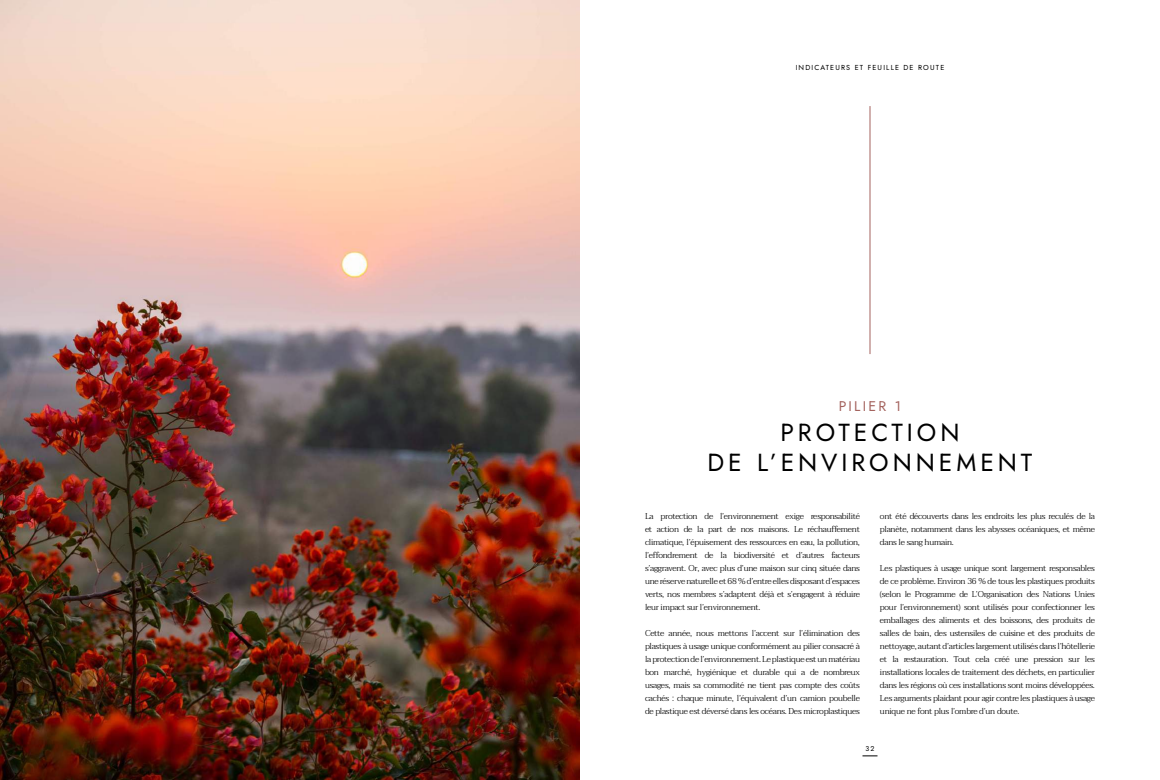
<style>
.page{position:relative;width:1160px;height:780px;background:#fff}
.page>*{position:absolute;margin:0;border:0;box-sizing:border-box;transform-origin:0 0}
.t1{font:24.7px/30px "Jost";letter-spacing:.16em;color:#000;text-align:center}
.t2{font:14px "Jost";letter-spacing:.16em;color:#a4635e}
.t3{font:300 8.5px/13px "Taviraj";letter-spacing:-.03em;color:#000;text-align:justify}
.t4{font:7.2px "Jost";letter-spacing:.16em;color:#000}
.t5{font:7px "Jost";color:#000}
</style>
<div class="page">
<svg style="left:862px;top:756px;width:16px;height:1px"></svg>
<hr style="left:870px;top:106px;width:1px;height:248px;background:#a4635e">
<img style="left:0;top:0;width:580px;height:780px">
<p class="t4" style="left:796px;top:63px;width:150px">INDICATEURS ET FEUILLE DE ROUTE</p>
<h2 class="t2" style="left:839px;top:397px;width:64px">PILIER 1</h2>
<h1 class="t1" style="left:708px;top:418px;width:326px">PROTECTION<br>DE L’ENVIRONNEMENT</h1>
<p class="t3" style="left:645px;top:510px;width:217px">La protection de l’environnement exige responsabilité et action de la part de nos maisons. Le réchauffement climatique, l’épuisement des ressources en eau, la pollution, l’effondrement de la biodiversité et d’autres facteurs s’aggravent. Or, avec plus d’une maison sur cinq située dans une réserve naturelle et 68 % d’entre elles disposant d’espaces verts, nos membres s’adaptent déjà et s’engagent à réduire leur impact sur l’environnement.</p>
<p class="t3" style="left:645px;top:627px;width:217px">Cette année, nous mettons l’accent sur l’élimination des plastiques à usage unique conformément au pilier consacré à la protection de l’environnement. Le plastique est un matériau bon marché, hygiénique et durable qui a de nombreux usages, mais sa commodité ne tient pas compte des coûts cachés : chaque minute, l’équivalent d’un camion poubelle de plastique est déversé dans les océans. Des microplastiques</p>
<p class="t3" style="left:880px;top:510px;width:217px">ont été découverts dans les endroits les plus reculés de la planète, notamment dans les abysses océaniques, et même dans le sang humain.</p>
<p class="t3" style="left:880px;top:562px;width:217px">Les plastiques à usage unique sont largement responsables de ce problème. Environ 36 % de tous les plastiques produits (selon le Programme de L’Organisation des Nations Unies pour l’environnement) sont utilisés pour confectionner les emballages des aliments et des boissons, des produits de salles de bain, des ustensiles de cuisine et des produits de nettoyage, autant d’articles largement utilisés dans l’hôtellerie et la restauration. Tout cela créé une pression sur les installations locales de traitement des déchets, en particulier dans les régions où ces installations sont moins développées.<br>Les arguments plaidant pour agir contre les plastiques à usage unique ne font plus l’ombre d’un doute.</p>
<p class="t5" style="left:866px;top:744px;width:10px">32</p>
</div>
